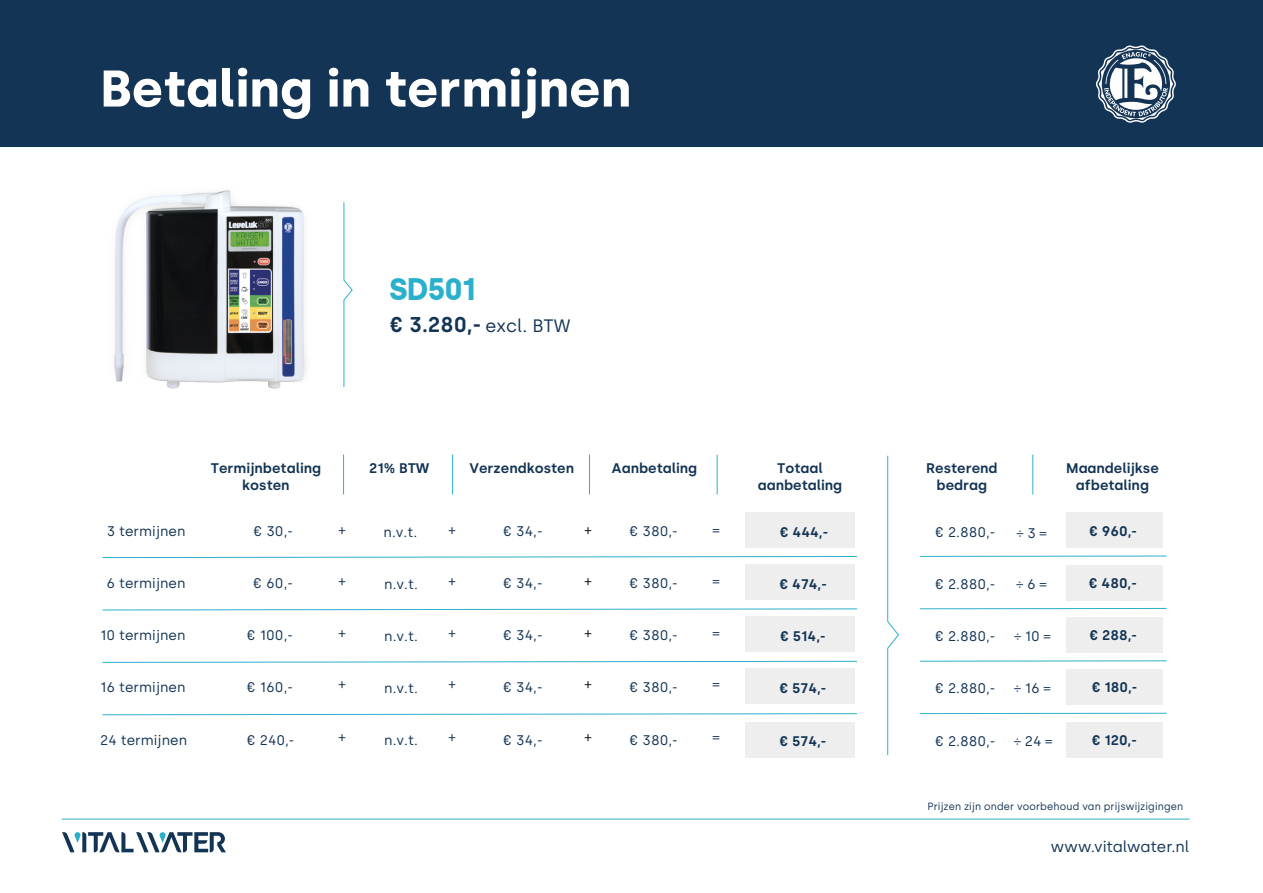
<style>
.page{position:relative;width:1263px;height:893px;background:#fff}
.page>*{position:absolute;margin:0;border:0;box-sizing:border-box;transform-origin:0 0}
.t1{font:700 51.45px "Silka";color:#fff}
.t2{font:700 31.05px "Silka";letter-spacing:-.025em;color:#2bb0cc;scale:.96 1}
.t3{font:600 21.45px "Silka";color:#133454}
.t4{font:15.45px "Silka";color:#133454}
.t5{font:13.95px "Silka";color:#133454}
.t6{font:600 13.95px/17.1px "Silka";color:#133454;text-align:center}
.t7{font:13.95px "Silka";color:#12100b}
.t8{font:10.5px "Silka";letter-spacing:.01em;color:#123354;scale:.96 1}
.s1{font-weight:400;font-size:18px}
</style>
<div class="page">
<div style="left:0;top:0;width:1263px;height:146px;background:#133454"></div>
<div style="left:745px;top:722px;width:109px;height:36px;background:#eeeeef"></div>
<svg style="left:1096px;top:45px;width:80px;height:78px"></svg>
<svg style="left:343px;top:202px;width:10px;height:185px"></svg>
<div style="left:1066px;top:722px;width:97px;height:36px;background:#eeeeef"></div>
<img style="left:114px;top:190px;width:192px;height:199px">
<svg style="left:62px;top:832px;width:164px;height:20px"></svg>
<hr style="left:62px;top:819px;width:1127px;height:1px;background:#2bb0cc">
<svg style="left:102px;top:455px;width:1065px;height:301px"></svg>
<h1 class="t1" style="left:100px;top:58px;width:533px">Betaling in termijnen</h1>
<h2 class="t2" style="left:389px;top:270px;width:92px">SD501</h2>
<h3 class="t3" style="left:390px;top:312px;width:182px">€ 3.280,- <span class="s1">excl. BTW</span></h3>
<p class="t6" style="left:211px;top:459px;width:112px">Termijnbetaling kosten</p>
<p class="t6" style="left:469px;top:459px;width:106px">Verzendkosten</p>
<p class="t6" style="left:612px;top:459px;width:87px">Aanbetaling</p>
<p class="t6" style="left:1066px;top:459px;width:94px">Maandelijkse afbetaling</p>
<p class="t6" style="left:758px;top:459px;width:86px">Totaal aanbetaling</p>
<p class="t6" style="left:926px;top:459px;width:73px">Resterend bedrag</p>
<p class="t6" style="left:369px;top:459px;width:62px">21% BTW</p>
<p class="t5" style="left:107px;top:523px;width:80px">3 termijnen</p>
<p class="t5" style="left:106px;top:575px;width:81px">6 termijnen</p>
<p class="t5" style="left:100px;top:627px;width:87px">10 termijnen</p>
<p class="t5" style="left:100px;top:679px;width:87px">16 termijnen</p>
<p class="t5" style="left:100px;top:732px;width:89px">24 termijnen</p>
<p class="t5" style="left:247px;top:731px;width:49px">€ 240,-</p>
<p class="t5" style="left:339px;top:729px;width:8px">+</p>
<p class="t5" style="left:384px;top:732px;width:35px">n.v.t.</p>
<p class="t5" style="left:449px;top:729px;width:8px">+</p>
<p class="t5" style="left:504px;top:731px;width:40px">€ 34,-</p>
<p class="t7" style="left:585px;top:729px;width:8px">+</p>
<p class="t5" style="left:630px;top:731px;width:49px">€ 380,-</p>
<p class="t5" style="left:713px;top:729px;width:8px">=</p>
<p class="t6" style="left:780px;top:732px;width:48px">€ 574,-</p>
<p class="t5" style="left:935px;top:732px;width:62px">€ 2.880,-</p>
<p class="t5" style="left:1014px;top:733px;width:39px">÷ 24 =</p>
<p class="t6" style="left:1092px;top:731px;width:46px">€ 120,-</p>
<p class="t5" style="left:630px;top:523px;width:49px">€ 380,-</p>
<p class="t5" style="left:504px;top:523px;width:40px">€ 34,-</p>
<p class="t5" style="left:254px;top:523px;width:41px">€ 30,-</p>
<p class="t6" style="left:1089px;top:523px;width:49px">€ 960,-</p>
<p class="t7" style="left:585px;top:521px;width:8px">+</p>
<p class="t5" style="left:449px;top:521px;width:8px">+</p>
<p class="t5" style="left:339px;top:521px;width:8px">+</p>
<p class="t6" style="left:780px;top:524px;width:50px">€ 444,-</p>
<p class="t5" style="left:935px;top:524px;width:62px">€ 2.880,-</p>
<p class="t5" style="left:384px;top:524px;width:35px">n.v.t.</p>
<p class="t5" style="left:1017px;top:524px;width:31px">÷ 3 =</p>
<p class="t5" style="left:713px;top:521px;width:8px">=</p>
<p class="t5" style="left:630px;top:575px;width:49px">€ 380,-</p>
<p class="t5" style="left:504px;top:575px;width:40px">€ 34,-</p>
<p class="t6" style="left:1089px;top:575px;width:49px">€ 480,-</p>
<p class="t5" style="left:253px;top:575px;width:41px">€ 60,-</p>
<p class="t7" style="left:585px;top:573px;width:8px">+</p>
<p class="t5" style="left:449px;top:573px;width:8px">+</p>
<p class="t5" style="left:339px;top:573px;width:8px">+</p>
<p class="t6" style="left:780px;top:576px;width:49px">€ 474,-</p>
<p class="t5" style="left:935px;top:576px;width:62px">€ 2.880,-</p>
<p class="t5" style="left:384px;top:576px;width:35px">n.v.t.</p>
<p class="t5" style="left:1017px;top:576px;width:32px">÷ 6 =</p>
<p class="t5" style="left:713px;top:573px;width:8px">=</p>
<p class="t7" style="left:585px;top:625px;width:8px">+</p>
<p class="t5" style="left:449px;top:625px;width:8px">+</p>
<p class="t5" style="left:339px;top:625px;width:8px">+</p>
<p class="t5" style="left:630px;top:627px;width:49px">€ 380,-</p>
<p class="t5" style="left:504px;top:627px;width:40px">€ 34,-</p>
<p class="t6" style="left:1090px;top:627px;width:49px">€ 288,-</p>
<p class="t5" style="left:247px;top:627px;width:47px">€ 100,-</p>
<p class="t6" style="left:780px;top:627px;width:47px">€ 514,-</p>
<p class="t5" style="left:935px;top:628px;width:62px">€ 2.880,-</p>
<p class="t5" style="left:1014px;top:628px;width:38px">÷ 10 =</p>
<p class="t5" style="left:384px;top:628px;width:35px">n.v.t.</p>
<p class="t5" style="left:713px;top:625px;width:8px">=</p>
<p class="t7" style="left:585px;top:676px;width:8px">+</p>
<p class="t5" style="left:449px;top:676px;width:8px">+</p>
<p class="t5" style="left:339px;top:676px;width:8px">+</p>
<p class="t5" style="left:630px;top:679px;width:49px">€ 380,-</p>
<p class="t5" style="left:504px;top:679px;width:40px">€ 34,-</p>
<p class="t6" style="left:1092px;top:678px;width:47px">€ 180,-</p>
<p class="t5" style="left:247px;top:679px;width:47px">€ 160,-</p>
<p class="t6" style="left:780px;top:679px;width:48px">€ 574,-</p>
<p class="t5" style="left:935px;top:680px;width:62px">€ 2.880,-</p>
<p class="t5" style="left:384px;top:680px;width:35px">n.v.t.</p>
<p class="t5" style="left:713px;top:676px;width:8px">=</p>
<p class="t5" style="left:1014px;top:680px;width:38px">÷ 16 =</p>
<p class="t8" style="left:928px;top:800px;width:268px">Prijzen zijn onder voorbehoud van prijswijzigingen</p>
<p class="t4" style="left:1051px;top:838px;width:140px">www.vitalwater.nl</p>
</div>
